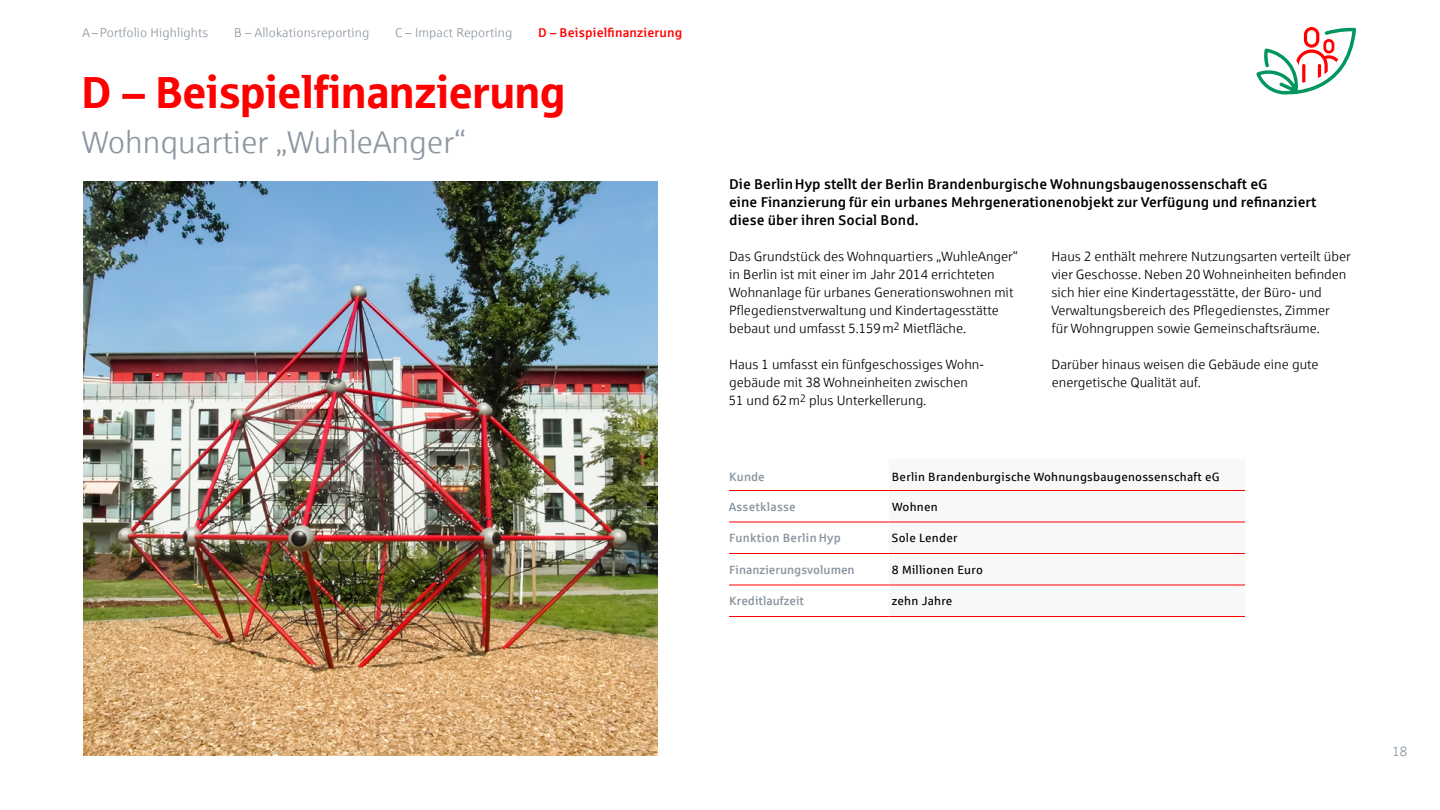
<style>
.page{position:relative;width:1440px;height:810px;background:#fff}
.page>*{position:absolute;margin:0;border:0;box-sizing:border-box;transform-origin:0 0}
.t1{font:45px "Sparkasse Head";letter-spacing:.01em;color:#f00}
.t2{font:31.5px "Sparkasse Lt";color:#8c97a1}
.t3{font:500 14.25px/18px "Sparkasse";color:#000}
.t4{font:13.5px/18px "Sparkasse Lt";color:#000}
.t5{font:13.5px "Sparkasse Lt";color:#8c97a1}
.t6{font:12.75px "Sparkasse Lt";letter-spacing:.01em;color:#8c97a1}
.t7{font:500 12.75px "Sparkasse";letter-spacing:.01em;color:#f00}
.t8{font:12px "Sparkasse Rg";letter-spacing:.02em;color:#000}
.t9{font:500 12px "Sparkasse";color:#8c97a1}
.t10{font:500 12px "Sparkasse";letter-spacing:.02em;color:#8c97a1}
</style>
<div class="page">
<svg style="left:1256px;top:27px;width:100px;height:68px"></svg>
<svg style="left:889px;top:521px;width:356px;height:64px"></svg>
<hr style="left:729px;top:490px;width:160px;height:1px;background:#f00">
<hr style="left:889px;top:490px;width:356px;height:1px;background:#f00">
<hr style="left:729px;top:522px;width:160px;height:1px;background:#f00">
<hr style="left:889px;top:522px;width:356px;height:1px;background:#f00">
<hr style="left:729px;top:553px;width:160px;height:1px;background:#f00">
<hr style="left:889px;top:553px;width:356px;height:1px;background:#f00">
<hr style="left:729px;top:585px;width:160px;height:1px;background:#f00">
<hr style="left:889px;top:585px;width:356px;height:1px;background:#f00">
<hr style="left:729px;top:616px;width:160px;height:1px;background:#f00">
<hr style="left:889px;top:616px;width:356px;height:1px;background:#f00">
<img style="left:84px;top:182px;width:573px;height:574px">
<p class="t6" style="left:82px;top:24px;width:128px">A– Portfolio Highlights</p>
<p class="t6" style="left:234px;top:24px;width:136px">B – Allokationsreporting</p>
<p class="t6" style="left:395px;top:24px;width:119px">C – Impact Reporting</p>
<p class="t7" style="left:538px;top:24px;width:146px">D – Beispielfinanzierung</p>
<h1 class="t1" style="left:82px;top:64px;width:484px">D – Beispielfinanzierung</h1>
<h2 class="t2" style="left:82px;top:123px;width:386px">Wohnquartier „WuhleAnger“</h2>
<p class="t3" style="left:729px;top:175px;width:589px">Die BerlinHyp stellt der Berlin Brandenburgische Wohnungsbaugenossenschaft eG<br>eine Finanzierung für ein urbanes Mehrgenerationenobjekt zur Verfügung und refinanziert diese über ihren Social Bond.</p>
<p class="t4" style="left:729px;top:247px;width:290px">Das Grundstück des Wohnquartiers „WuhleAnger“ in Berlin ist mit einer im Jahr 2014 errichteten Wohnanlage für urbanes Generationswohnen mit Pflegedienstverwaltung und Kindertagesstätte bebaut und umfasst 5.159m<sup>2</sup> Mietfläche.</p>
<p class="t4" style="left:729px;top:355px;width:255px">Haus 1 umfasst ein fünfgeschossiges Wohn&shy;gebäude mit 38 Wohneinheiten zwischen<br>51 und 62m<sup>2</sup> plus Unterkellerung.</p>
<p class="t4" style="left:1051px;top:247px;width:301px">Haus 2 enthält mehrere Nutzungsarten verteilt über vier Geschosse. Neben 20 Wohneinheiten befinden sich hier eine Kindertagesstätte, der Büro- und Verwaltungsbereich des Pflegedienstes, Zimmer<br>für Wohngruppen sowie Gemeinschaftsräume.</p>
<p class="t4" style="left:1052px;top:355px;width:268px">Darüber hinaus weisen die Gebäude eine gute energetische Qualität auf.</p>
<p class="t9" style="left:729px;top:469px;width:37px">Kunde</p>
<p class="t8" style="left:892px;top:470px;width:329px">Berlin Brandenburgische Wohnungsbaugenossenschaft eG</p>
<p class="t10" style="left:729px;top:499px;width:69px">Assetklasse</p>
<p class="t8" style="left:892px;top:499px;width:47px">Wohnen</p>
<p class="t10" style="left:729px;top:531px;width:113px">Funktion BerlinHyp</p>
<p class="t8" style="left:892px;top:531px;width:67px">Sole Lender</p>
<p class="t9" style="left:729px;top:562px;width:127px">Finanzierungsvolumen</p>
<p class="t8" style="left:892px;top:562px;width:93px">8 Millionen Euro</p>
<p class="t9" style="left:729px;top:594px;width:76px">Kreditlaufzeit</p>
<p class="t8" style="left:892px;top:594px;width:62px">zehn Jahre</p>
<p class="t5" style="left:1393px;top:743px;width:16px">18</p>
</div>
